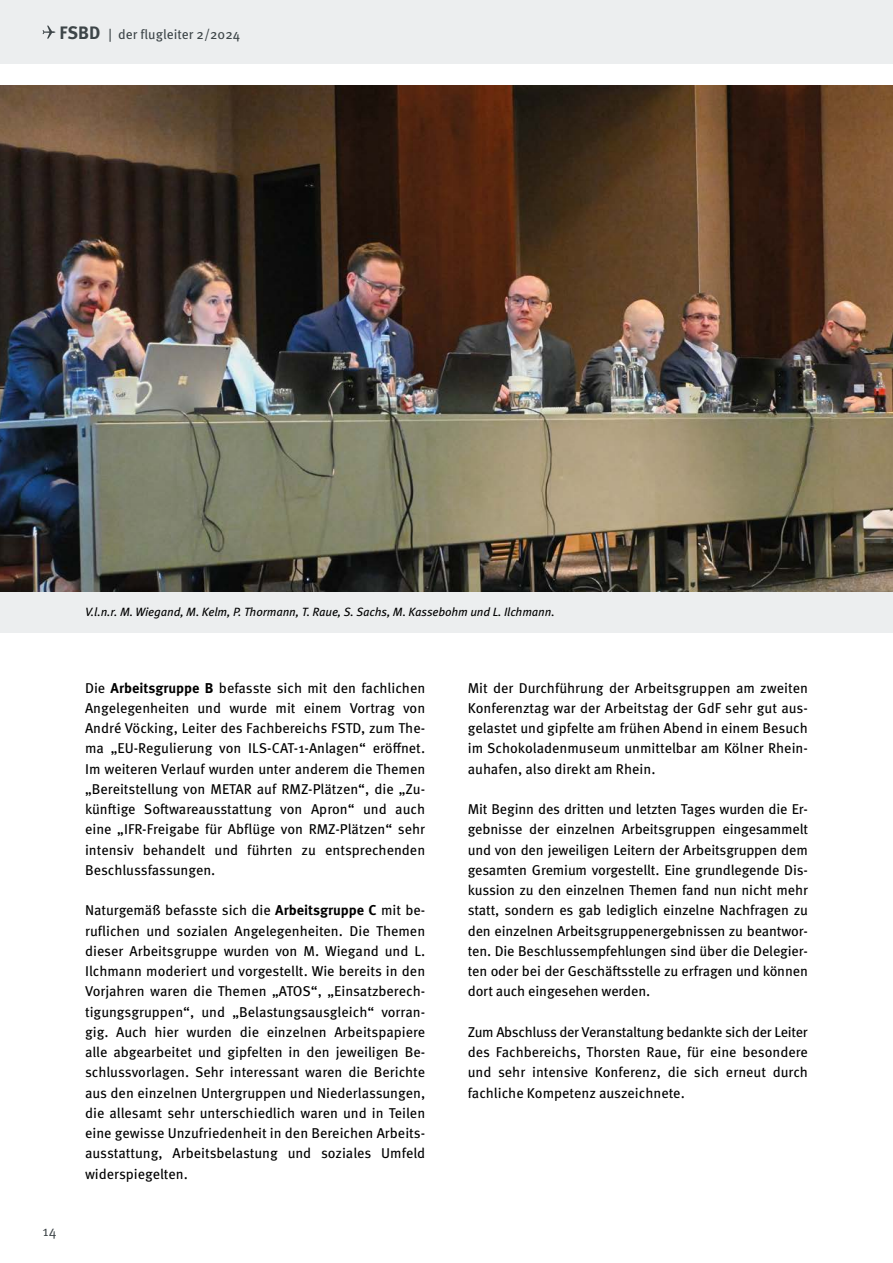
<style>
.page{position:relative;width:893px;height:1263px;background:#fff}
.page>*{position:absolute;margin:0;border:0;box-sizing:border-box;transform-origin:0 0}
.t1{font:14.25px/20.2px "Meta Pro";letter-spacing:-.005em;color:#000;text-align:justify}
.t2{font:14.25px "Meta Pro Norm";color:#3d4548}
.t3{font:13.5px "Meta Pro";color:#3d4548}
.t4{font:italic 12px "Meta Pro";letter-spacing:-.01em;color:#000}
.s1{font-weight:700;font-size:18px}
.s2{font-weight:700}
</style>
<div class="page">
<div style="left:0;top:0;width:893px;height:64px;background:#eceeef"></div>
<svg style="left:43px;top:26px;width:12px;height:13px"></svg>
<img style="left:0;top:85px;width:893px;height:507px">
<div style="left:0;top:592px;width:893px;height:41px;background:#eceeef"></div>
<p class="t3" style="left:60px;top:24px;width:182px"><span class="s1">FSBD</span> | der flugleiter 2/2024</p>
<p class="t4" style="left:85px;top:603px;width:471px">V.l.n.r. M. Wiegand, M. Kelm, P. Thormann, T. Raue, S. Sachs, M. Kassebohm und L. Ilchmann.</p>
<p class="t2" style="left:43px;top:1221px;width:15px">14</p>
<p class="t1" style="left:85px;top:677px;width:342px">Die <span class="s2">Arbeitsgruppe B</span> befasste sich mit den fachlichen Angelegenheiten und wurde mit einem Vortrag von André Vöcking, Leiter des Fachbereichs FSTD, zum The&shy;ma „EU-Regulierung von ILS-CAT-1-Anlagen“ eröffnet.<br>Im weiteren Verlauf wurden unter anderem die Themen „Bereitstellung von METAR auf RMZ-Plätzen“, die „Zu&shy;künftige Softwareausstattung von Apron“ und auch eine „IFR-Freigabe für Abflüge von RMZ-Plätzen“ sehr intensiv behandelt und führten zu entsprechenden Beschlussfassungen.</p>
<p class="t1" style="left:85px;top:899px;width:342px">Naturgemäß befasste sich die <span class="s2">Arbeitsgruppe C</span> mit be&shy;ruflichen und sozialen Angelegenheiten. Die Themen dieser Arbeitsgruppe wurden von M. Wiegand und L.<br>Ilchmann moderiert und vorgestellt. Wie bereits in den Vorjahren waren die Themen „ATOS“, „Einsatzberech&shy;tigungsgruppen“, und „Belastungsausgleich“ vorran&shy;gig. Auch hier wurden die einzelnen Arbeitspapiere alle abgearbeitet und gipfelten in den jeweiligen Be&shy;schlussvorlagen. Sehr interessant waren die Berichte aus den einzelnen Untergruppen und Niederlassungen, die allesamt sehr unterschiedlich waren und in Teilen eine gewisse Unzufriedenheit in den Bereichen Arbeits&shy;ausstattung, Arbeitsbelastung und soziales Umfeld widerspiegelten.</p>
<p class="t1" style="left:468px;top:677px;width:342px">Mit der Durchführung der Arbeitsgruppen am zweiten Konferenztag war der Arbeitstag der GdF sehr gut aus&shy;gelastet und gipfelte am frühen Abend in einem Besuch im Schokoladenmuseum unmittelbar am Kölner Rhein&shy;auhafen, also direkt am Rhein.</p>
<p class="t1" style="left:468px;top:798px;width:342px">Mit Beginn des dritten und letzten Tages wurden die Er&shy;gebnisse der einzelnen Arbeitsgruppen eingesammelt und von den jeweiligen Leitern der Arbeitsgruppen dem gesamten Gremium vorgestellt. Eine grundlegende Dis&shy;kussion zu den einzelnen Themen fand nun nicht mehr statt, sondern es gab lediglich einzelne Nachfragen zu den einzelnen Arbeitsgruppenergebnissen zu beantwor&shy;ten. Die Beschlussempfehlungen sind über die Delegier&shy;ten oder bei der Geschäftsstelle zu erfragen und können dort auch eingesehen werden.</p>
<p class="t1" style="left:468px;top:1021px;width:342px">Zum Abschluss der Veranstaltung bedankte sich der Leiter des Fachbereichs, Thorsten Raue, für eine besondere und sehr intensive Konferenz, die sich erneut durch fachliche Kompetenz auszeichnete.</p>
</div>
